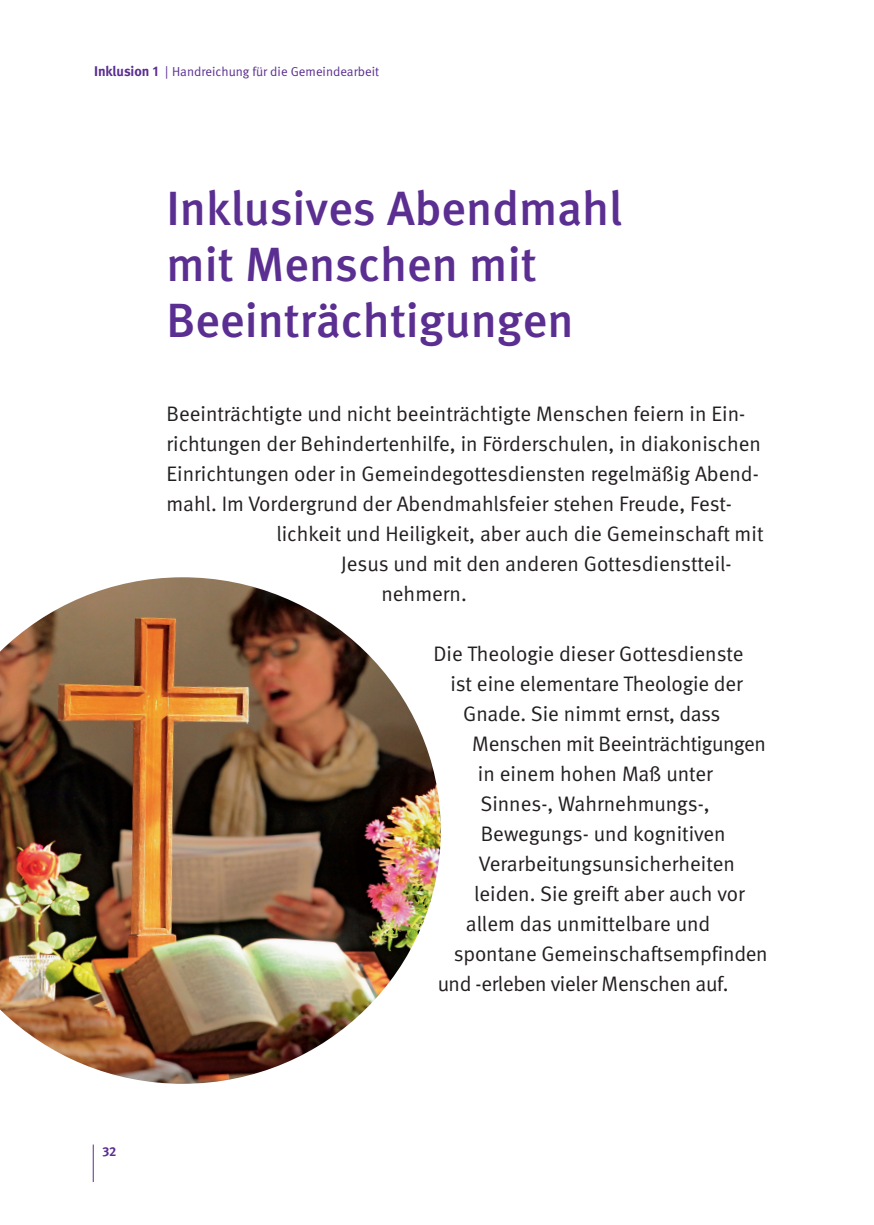
<style>
.page{position:relative;width:874px;height:1225px;background:#fff}
.page>*{position:absolute;margin:0;border:0;box-sizing:border-box;transform-origin:0 0}
.t1{font:500 48px/56px "DGUV Meta";color:#5b2e91}
.t2{font:21px "DGUV Meta";color:#231f20}
.t3{font:13px "DGUV Meta";color:#5b2e91}
.t4{font:700 13px "DGUV Meta";color:#5b2e91}
.s1{font-weight:700;font-size:14px}
</style>
<div class="page">
<hr style="left:93px;top:1144px;width:1px;height:38px;background:#5b2e91">
<img style="left:0;top:577px;width:441px;height:507px">
<p class="t3" style="left:94px;top:66px;width:286px"><span class="s1">Inklusion 1</span> | Handreichung für die Gemeindearbeit</p>
<h1 class="t1" style="left:166px;top:184px;width:457px">Inklusives Abendmahl mit Menschen mit<br>Beeinträchtigungen</h1>
<p class="t2" style="left:166px;top:406px;width:580px">Beeinträchtigte und nicht beeinträchtigte Menschen feiern in Ein -</p>
<p class="t2" style="left:166px;top:436px;width:595px">rich tungen der Behindertenhilfe, in Förderschulen, in diakonischen</p>
<p class="t2" style="left:166px;top:466px;width:593px">Ein rich tun gen oder in Gemeindegottesdiensten regelmäßig Abend -</p>
<p class="t2" style="left:166px;top:496px;width:566px">mahl. Im Vordergrund der Abendmahlsfeier stehen Freude, Fest -</p>
<p class="t2" style="left:276px;top:526px;width:488px">lich keit und Heiligkeit, aber auch die Gemeinschaft mit</p>
<p class="t2" style="left:341px;top:556px;width:392px">Jesus und mit den anderen Gottesdienst teil -</p>
<p class="t2" style="left:381px;top:586px;width:87px">nehmern.</p>
<p class="t4" style="left:102px;top:1146px;width:16px">32</p>
<p class="t2" style="left:433px;top:646px;width:311px">Die Theologie dieser Gottesdienste</p>
<p class="t2" style="left:450px;top:676px;width:294px">ist eine elementare Theologie der</p>
<p class="t2" style="left:463px;top:706px;width:258px">Gnade. Sie nimmt ernst, dass</p>
<p class="t2" style="left:472px;top:736px;width:295px">Menschen mit Beeinträchtigungen</p>
<p class="t2" style="left:477px;top:766px;width:236px">in einem hohen Maß unter</p>
<p class="t2" style="left:480px;top:796px;width:231px">Sinnes-, Wahr neh mungs-,</p>
<p class="t2" style="left:480px;top:826px;width:246px">Be wegungs- und kognitiven</p>
<p class="t2" style="left:478px;top:856px;width:257px">Verarbeitungs un sicher heiten</p>
<p class="t2" style="left:474px;top:886px;width:272px">leiden. Sie greift aber auch vor</p>
<p class="t2" style="left:465px;top:916px;width:246px">allem das unmittelbare und</p>
<p class="t2" style="left:453px;top:946px;width:315px">spontane Gemein schafts em pfin den</p>
<p class="t2" style="left:437px;top:976px;width:292px">und -erleben vieler Menschen auf.</p>
</div>
